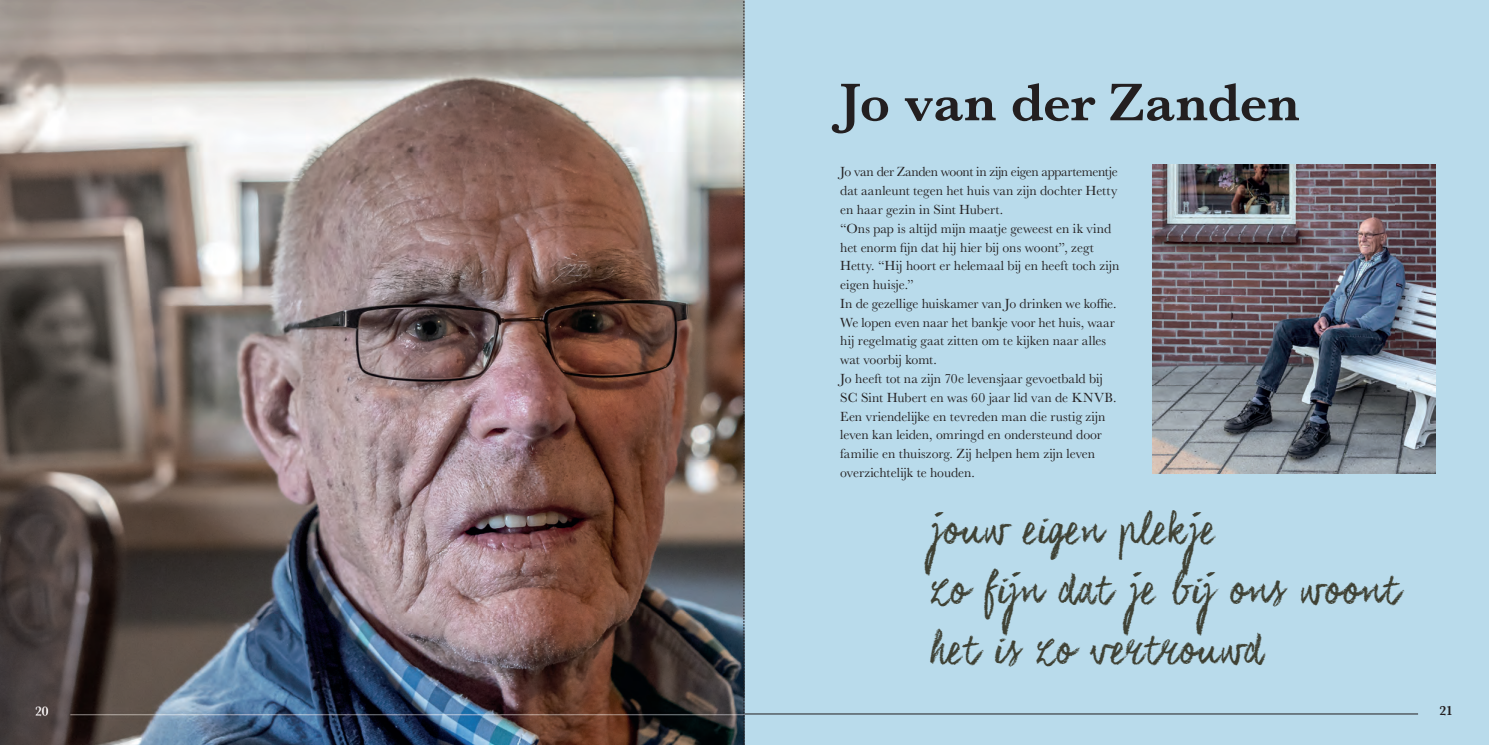
<style>
.page{position:relative;width:1489px;height:745px;background:#fff}
.page>*{position:absolute;margin:0;border:0;box-sizing:border-box;transform-origin:0 0}
.t1{font:600 55px "Baskerville";letter-spacing:-.005em;color:#231f20}
.t2{font:40px/60px "Coalhand Luke";color:#3f4134}
.t3{font:13.75px/18.8px "Baskerville";letter-spacing:-.005em;color:#231f20}
.t4{font:600 13.75px "Baskerville";color:#231f20}
</style>
<div class="page">
<div style="left:744px;top:0;width:744px;height:744px;background:#b9dbeb"></div>
<img style="left:0;top:0;width:743px;height:744px">
<hr style="left:744px;top:713px;width:673px;height:1px;background:#231f20">
<hr style="left:71px;top:713px;width:673px;height:1px;background:#fff">
<img style="left:1152px;top:164px;width:283px;height:309px">
<svg style="left:743px;top:0;width:1px;height:744px"></svg>
<h1 class="t1" style="left:840px;top:64px;width:461px">Jo van der Zanden</h1>
<p class="t3" style="left:840px;top:163px;width:281px">Jo van der Zanden woont in zijn eigen appartementje dat aanleunt tegen het huis van zijn dochter Hetty en haar gezin in Sint Hubert.<br>“Ons pap is altijd mijn maatje geweest en ik vind het enorm fijn dat hij hier bij ons woont”, zegt Hetty. “Hij hoort er helemaal bij en heeft toch zijn eigen huisje.”<br>In de gezellige huiskamer van Jo drinken we koffie.<br>We lopen even naar het bankje voor het huis, waar hij regelmatig gaat zitten om te kijken naar alles wat voorbij komt.<br>Jo heeft tot na zijn 70e levensjaar gevoetbald bij SC Sint Hubert en was 60 jaar lid van de KNVB.<br>Een vriendelijke en tevreden man die rustig zijn leven kan leiden, omringd en ondersteund door familie en thuiszorg. Zij helpen hem zijn leven overzichtelijk te houden.</p>
<h2 class="t2" style="left:928px;top:498px;width:473px">jouw eigen plekje<br>zo fijn dat je bij ons woont het is zo vertrouwd</h2>
<p class="t4" style="left:1439px;top:700px;width:15px">21</p>
</div>
